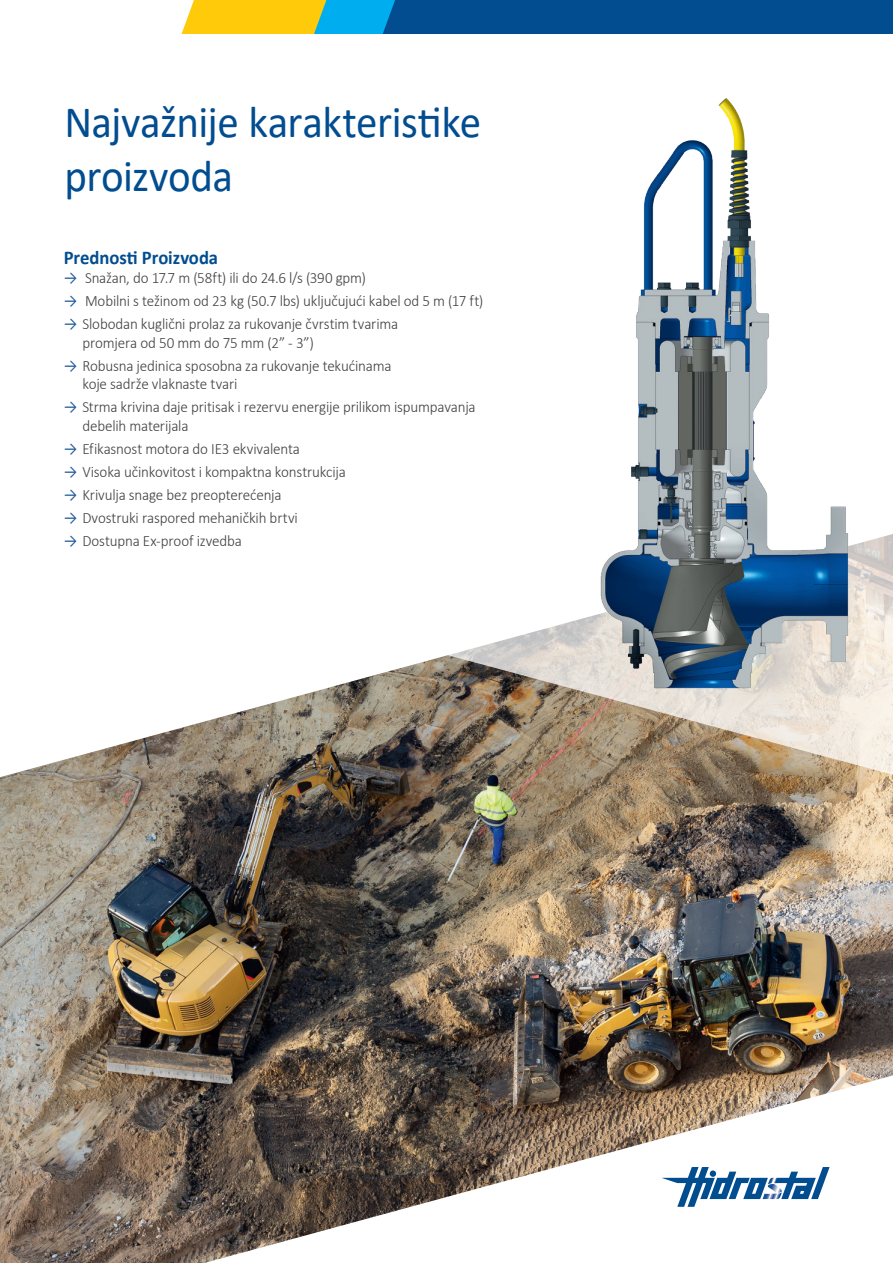
<style>
.page{position:relative;width:893px;height:1263px;background:#fff}
.page>*{position:absolute;margin:0;border:0;box-sizing:border-box;transform-origin:0 0}
.Hidrostal_Hauptitel_innen{font:45px/54px "Calibri";letter-spacing:-.01em;color:#014d90;scale:.96 1}
.Hidrostal_Untertitel{font:700 19.5px "Calibri";letter-spacing:-.005em;color:#014d90;scale:.96 1}
.t1{font:300 15.75px/18.8px "Calibri";letter-spacing:-.01em;color:#3e3e3f;scale:.96 1}
.s1{font-weight:400;color:#1f5898}
</style>
<div class="page">
<img style="left:0;top:680px;width:893px;height:583px">
<svg style="left:356px;top:534px;width:537px;height:244px"></svg>
<img style="left:591px;top:98px;width:272px;height:606px">
<svg style="left:661px;top:1167px;width:169px;height:40px"></svg>
<img style="left:0;top:330px;width:1px;height:664px">
<svg style="left:182px;top:0;width:711px;height:34px;background:#326f81"></svg>
<p class="Hidrostal_Hauptitel_innen" style="left:64px;top:94px;width:436px">Najvažnije karakteristike proizvoda</p>
<p class="Hidrostal_Untertitel" style="left:64px;top:244px;width:162px">Prednosti Proizvoda</p>
<p class="t1" style="left:64px;top:268px;width:316px"><span class="s1">→</span> Snažan, do 17.7 m (58ft) ili do 24.6 l/s (390 gpm)</p>
<p class="t1" style="left:64px;top:291px;width:439px"><span class="s1">→</span> Mobilni s težinom od 23 kg (50.7 lbs) uključujući kabel od 5 m (17 ft)</p>
<p class="t1" style="left:82px;top:314px;width:330px;text-indent:-19px"><span class="s1">→</span> Slobodan kuglični prolaz za rukovanje čvrstim tvarima promjera od 50 mm do 75 mm (2” - 3”)</p>
<p class="t1" style="left:82px;top:356px;width:323px;text-indent:-19px"><span class="s1">→</span> Robusna jedinica sposobna za rukovanje tekućinama koje sadrže vlaknaste tvari</p>
<p class="t1" style="left:82px;top:398px;width:411px;text-indent:-19px"><span class="s1">→</span> Strma krivina daje pritisak i rezervu energije prilikom ispumpavanja debelih materijala</p>
<p class="t1" style="left:64px;top:439px;width:248px"><span class="s1">→</span> Efikasnost motora do IE3 ekvivalenta</p>
<p class="t1" style="left:64px;top:462px;width:295px"><span class="s1">→</span> Visoka učinkovitost i kompaktna konstrukcija</p>
<p class="t1" style="left:64px;top:485px;width:228px"><span class="s1">→</span> Krivulja snage bez preopterećenja</p>
<p class="t1" style="left:64px;top:508px;width:245px"><span class="s1">→</span> Dvostruki raspored mehaničkih brtvi</p>
<p class="t1" style="left:64px;top:531px;width:187px"><span class="s1">→</span> Dostupna Ex-proof izvedba</p>
</div>
